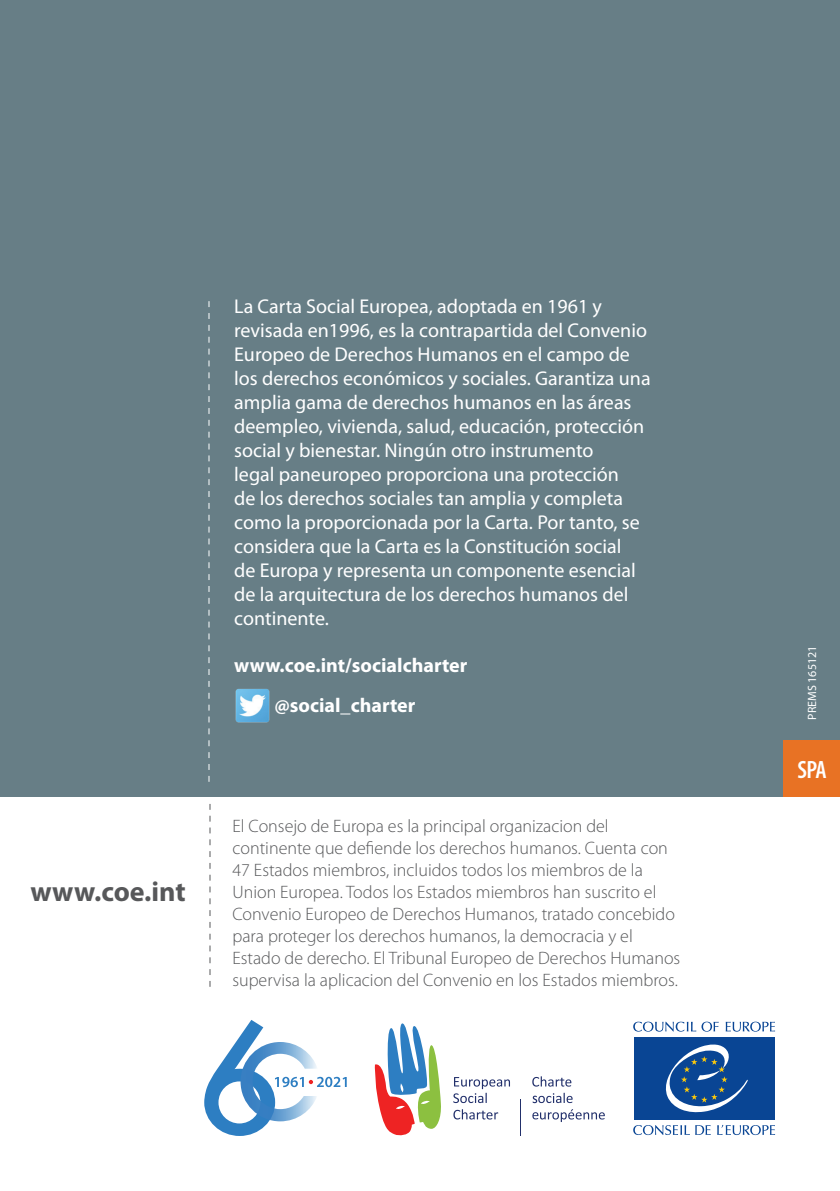
<style>
.page{position:relative;width:840px;height:1191px;background:#fff}
.page>*{position:absolute;margin:0;border:0;box-sizing:border-box;transform-origin:0 0}
.t1{font:700 28px "Myriad Pro";color:#57585a}
.t2{font:600 condensed 25.2px "Myriad Pro";color:#fff}
.t3{font:20px/24px "Myriad Pro";color:#fff}
.t4{font:700 20px/40px "Myriad Pro";color:#fff;text-align:center}
.t5{font:300 18px/22px "Myriad Pro";color:#57585a}
.t6{font:12px "Myriad Pro";color:#fff}
</style>
<div class="page">
<div style="left:0;top:0;width:839px;height:796px;background:#677e86"></div>
<svg style="left:209px;top:804px;width:1px;height:182px"></svg>
<svg style="left:208px;top:301px;width:1px;height:481px"></svg>
<div style="left:783px;top:740px;width:56px;height:57px;background:#e87224"></div>
<img style="left:235px;top:688px;width:35px;height:35px">
<svg style="left:374px;top:1023px;width:67px;height:113px"></svg>
<svg style="left:453px;top:1109px;width:45px;height:10px"></svg>
<svg style="left:453px;top:1077px;width:56px;height:26px"></svg>
<svg style="left:532px;top:1076px;width:39px;height:10px"></svg>
<svg style="left:532px;top:1109px;width:72px;height:13px"></svg>
<svg style="left:532px;top:1092px;width:40px;height:11px"></svg>
<hr style="left:519px;top:1099px;width:1px;height:36px;background:#22306b">
<svg style="left:725px;top:1021px;width:49px;height:10px"></svg>
<svg style="left:633px;top:1021px;width:85px;height:10px"></svg>
<svg style="left:717px;top:1124px;width:57px;height:11px"></svg>
<svg style="left:633px;top:1125px;width:77px;height:10px"></svg>
<div style="left:633px;top:1037px;width:141px;height:82px;background:#094594"></div>
<svg style="left:665px;top:1044px;width:82px;height:68px"></svg>
<svg style="left:204px;top:1020px;width:142px;height:116px"></svg>
<h1 class="t1" style="left:30px;top:873px;width:157px">www.coe.int</h1>
<p class="t3" style="left:234px;top:294px;width:417px">La Carta Social Europea, adoptada en 1961 y revisada en1996, es la contrapartida del Convenio Europeo de Derechos Humanos en el campo de los derechos económicos y sociales. Garantiza una amplia gama de derechos humanos en las áreas deempleo, vivienda, salud, educación, protección social y bienestar. Ningún otro instrumento<br>legal paneuropeo proporciona una protección<br>de los derechos sociales tan amplia y completa como la proporcionada por la Carta. Por tanto, se considera que la Carta es la Constitución social<br>de Europa y representa un componente esencial de la arquitectura de los derechos humanos del continente.</p>
<p class="t4" style="left:234px;top:644px;width:234px">www.coe.int/socialcharter @social_charter</p>
<p class="t5" style="left:232px;top:815px;width:449px">El Consejo de Europa es la principal organizacion del continente que defiende los derechos humanos. Cuenta con 47 Estados miembros, incluidos todos los miembros de la Union Europea. Todos los Estados miembros han suscrito el Convenio Europeo de Derechos Humanos, tratado concebido para proteger los derechos humanos, la democracia y el Estado de derecho. El Tribunal Europeo de Derechos Humanos supervisa la aplicacion del Convenio en los Estados miembros.</p>
<p class="t6" style="left:804px;top:719px;width:75px;rotate:-90deg">PREMS 165121</p>
<p class="t2" style="left:797px;top:754px;width:31px">SPA</p>
</div>
